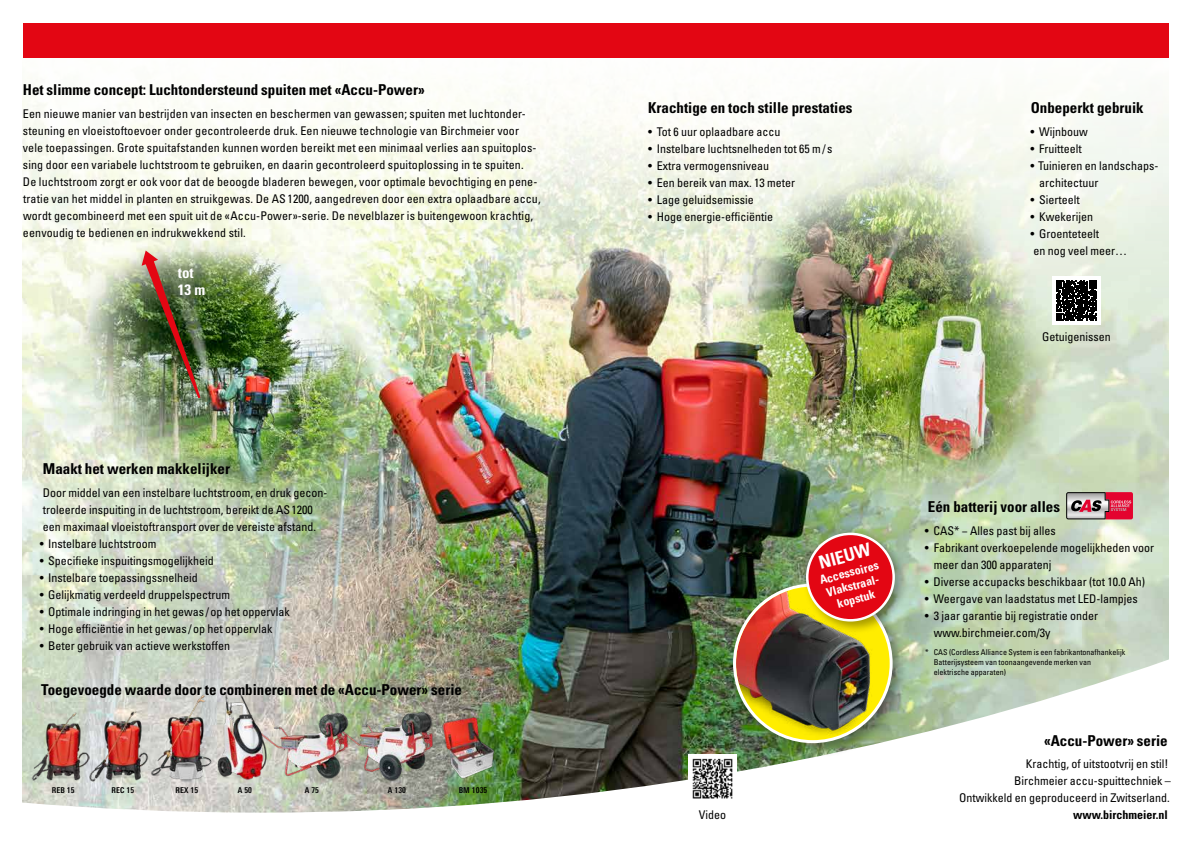
<style>
.page{position:relative;width:1191px;height:842px;background:#fff}
.page>*{position:absolute;margin:0;border:0;box-sizing:border-box;transform-origin:0 0}
.t1{font:700 condensed 18px "Univers LT Std";color:#fff}
.t2{font:700 condensed 15px "Univers LT Std";color:#000}
.t3{font:700 condensed 15px/17px "Univers LT Std";color:#fff}
.t4{font:condensed 12px/17px "Univers LT Std";color:#000}
.t5{font:700 condensed 12px/13.5px "Univers LT Std";color:#fff;text-align:center}
.t6{font:700 condensed 12px "Univers LT Std";color:#000}
.t7{font:condensed 8px/10px "Univers LT Std";color:#000}
.t8{font:700 condensed 8px "Univers Next Pro";letter-spacing:.01em;color:#000}
</style>
<div class="page">
<img style="left:23px;top:306px;width:1145px;height:351px">
<svg style="left:22px;top:36px;width:1147px;height:270px"></svg>
<img style="left:22px;top:657px;width:1147px;height:156px">
<div style="left:23px;top:23px;width:1145px;height:34px;background:#e30613"></div>
<img style="left:142px;top:251px;width:58px;height:147px">
<img style="left:27px;top:709px;width:61px;height:79px">
<img style="left:88px;top:709px;width:62px;height:79px">
<img style="left:148px;top:693px;width:65px;height:91px">
<img style="left:351px;top:710px;width:83px;height:71px">
<img style="left:439px;top:713px;width:59px;height:68px">
<img style="left:271px;top:710px;width:80px;height:71px">
<img style="left:215px;top:686px;width:56px;height:96px">
<svg style="left:219px;top:684px;width:29px;height:15px"></svg>
<div style="left:729px;top:580px;width:178px;height:178px;background:#000;opacity:.35"></div>
<svg style="left:734px;top:585px;width:157px;height:157px"></svg>
<img style="left:736px;top:587px;width:153px;height:153px;border-radius:77px">
<div style="left:802px;top:529px;width:106px;height:106px;background:#000;opacity:.35"></div>
<div style="left:807px;top:534px;width:86px;height:86px;background:#e30613;border-radius:50%"></div>
<div style="left:806px;top:533px;width:89px;height:88px;border:2px solid #fff;border-radius:50%"></div>
<img style="left:688px;top:754px;width:49px;height:48px">
<svg style="left:1066px;top:492px;width:67px;height:27px;background:#ba6475"></svg>
<div style="left:1052px;top:277px;width:48px;height:48px;background:#fff"></div>
<svg style="left:1056px;top:280px;width:41px;height:41px"></svg>
<svg style="left:1056px;top:281px;width:40px;height:40px;background:#212121"></svg>
<p class="t2" style="left:23px;top:80px;width:403px">Het slimme concept: Luchtondersteund spuiten met «Accu-Power»</p>
<p class="t4" style="left:23px;top:105px;width:519px">Een nieuwe manier van bestrijden van insecten en beschermen van gewassen; spuiten met luchtonder&shy;steuning en vloeistoftoevoer onder gecontroleerde druk. Een nieuwe technologie van Birchmeier voor vele toepassingen. Grote spuitafstanden kunnen worden bereikt met een minimaal verlies aan spuitoplos&shy;sing door een variabele luchtstroom te gebruiken, en daarin gecontroleerd spuitoplossing in te spuiten.<br>De luchtstroom zorgt er ook voor dat de beoogde bladeren bewegen, voor optimale bevochtiging en pene&shy;tratie van het middel in planten en struikgewas. De AS 1200, aangedreven door een extra oplaadbare accu, wordt gecombineerd met een spuit uit de «Accu-Power»-serie. De nevelblazer is buitengewoon krachtig, eenvoudig te bedienen en indrukwekkend stil.</p>
<p class="t3" style="left:178px;top:264px;width:29px">tot<br>13 m</p>
<p class="t2" style="left:43px;top:460px;width:189px">Maakt het werken makkelijker</p>
<p class="t4" style="left:43px;top:484px;width:286px">Door middel van een instelbare luchtstroom, en druk gecon&shy;troleerde inspuiting in de luchtstroom, bereikt de AS1200 een maximaal vloeistoftransport over de vereiste afstand.</p>
<p class="t4" style="left:40px;top:535px;width:118px">• Instelbare luchtstroom</p>
<p class="t4" style="left:40px;top:552px;width:176px">• Specifieke inspuitingsmogelijkheid</p>
<p class="t4" style="left:40px;top:569px;width:160px">• Instelbare toepassingssnelheid</p>
<p class="t4" style="left:40px;top:586px;width:192px">• Gelijkmatig verdeeld druppelspectrum</p>
<p class="t4" style="left:40px;top:603px;width:252px">• Optimale indringing in het gewas / op het oppervlak</p>
<p class="t4" style="left:40px;top:620px;width:234px">• Hoge efficiëntie in het gewas / op het oppervlak</p>
<p class="t4" style="left:40px;top:637px;width:192px">• Beter gebruik van actieve werkstoffen</p>
<p class="t2" style="left:41px;top:680px;width:422px">Toegevoegde waarde door te combineren met de «Accu-Power» serie</p>
<p class="t8" style="left:52px;top:785px;width:24px">REB 15</p>
<p class="t8" style="left:112px;top:785px;width:24px">REC 15</p>
<p class="t8" style="left:176px;top:785px;width:24px">REX 15</p>
<p class="t8" style="left:238px;top:785px;width:16px">A 50</p>
<p class="t8" style="left:305px;top:785px;width:16px">A 75</p>
<p class="t8" style="left:388px;top:785px;width:20px">A 130</p>
<p class="t8" style="left:459px;top:785px;width:30px">BM 1035</p>
<p class="t2" style="left:648px;top:98px;width:206px">Krachtige en toch stille prestaties</p>
<p class="t4" style="left:648px;top:123px;width:134px">• Tot 6 uur oplaadbare accu</p>
<p class="t4" style="left:648px;top:140px;width:186px">• Instelbare luchtsnelheden tot 65 m/ s</p>
<p class="t4" style="left:648px;top:157px;width:122px">• Extra vermogensniveau</p>
<p class="t4" style="left:648px;top:174px;width:148px">• Een bereik van max. 13 meter</p>
<p class="t4" style="left:648px;top:191px;width:107px">• Lage geluidsemissie</p>
<p class="t4" style="left:648px;top:208px;width:126px">• Hoge energie-efficiëntie</p>
<p class="t2" style="left:1030px;top:98px;width:114px">Onbeperkt gebruik</p>
<p class="t4" style="left:1030px;top:123px;width:59px">• Wijnbouw</p>
<p class="t4" style="left:1030px;top:140px;width:53px">• Fruitteelt</p>
<p class="t4" style="left:1039px;top:157px;width:121px;text-indent:-9px">• Tuinieren en landschaps&shy;architectuur</p>
<p class="t4" style="left:1030px;top:191px;width:51px">• Sierteelt</p>
<p class="t4" style="left:1030px;top:208px;width:64px">• Kwekerijen</p>
<p class="t4" style="left:1030px;top:225px;width:98px">• Groenteteelt<br>en nog veel meer…</p>
<p class="t4" style="left:1042px;top:328px;width:70px">Getuigenissen</p>
<h1 class="t1" style="left:816px;top:552px;width:55px;rotate:-15deg">NIEUW</h1>
<p class="t5" style="left:818px;top:574px;width:62px;rotate:-15deg">Accessoires<br>Vlakstraal&shy;kopstuk</p>
<p class="t2" style="left:928px;top:498px;width:134px">Eén batterij voor alles</p>
<p class="t4" style="left:925px;top:522px;width:132px">• CAS* − Alles past bij alles</p>
<p class="t4" style="left:933px;top:539px;width:222px;text-indent:-9px">• Fabrikant overkoepelende mogelijkheden voor meer dan 300 apparatenj</p>
<p class="t4" style="left:925px;top:573px;width:222px">• Diverse accupacks beschikbaar (tot 10.0 Ah)</p>
<p class="t4" style="left:925px;top:590px;width:214px">• Weergave van laadstatus met LED-lampjes</p>
<p class="t4" style="left:933px;top:607px;width:166px;text-indent:-9px">• 3 jaar garantie bij registratie onder www.birchmeier.com/3y</p>
<p class="t7" style="left:933px;top:647px;width:193px;text-indent:-9px">* CAS (Cordless Alliance System is een fabrikantonafhankelijk<br>Batterijsysteem van toonaangevende merken van elektrische apparaten)</p>
<p class="t2" style="left:1044px;top:731px;width:125px">«Accu-Power» serie</p>
<p class="t4" style="left:959px;top:755px;width:213px;text-align:right">Krachtig, of uitstootvrij en stil!<br>Birchmeier accu-spuittechniek –<br>Ontwikkeld en geproduceerd in Zwitserland.</p>
<p class="t4" style="left:699px;top:806px;width:29px">Video</p>
<p class="t6" style="left:1073px;top:808px;width:96px">www.birchmeier.nl</p>
</div>
